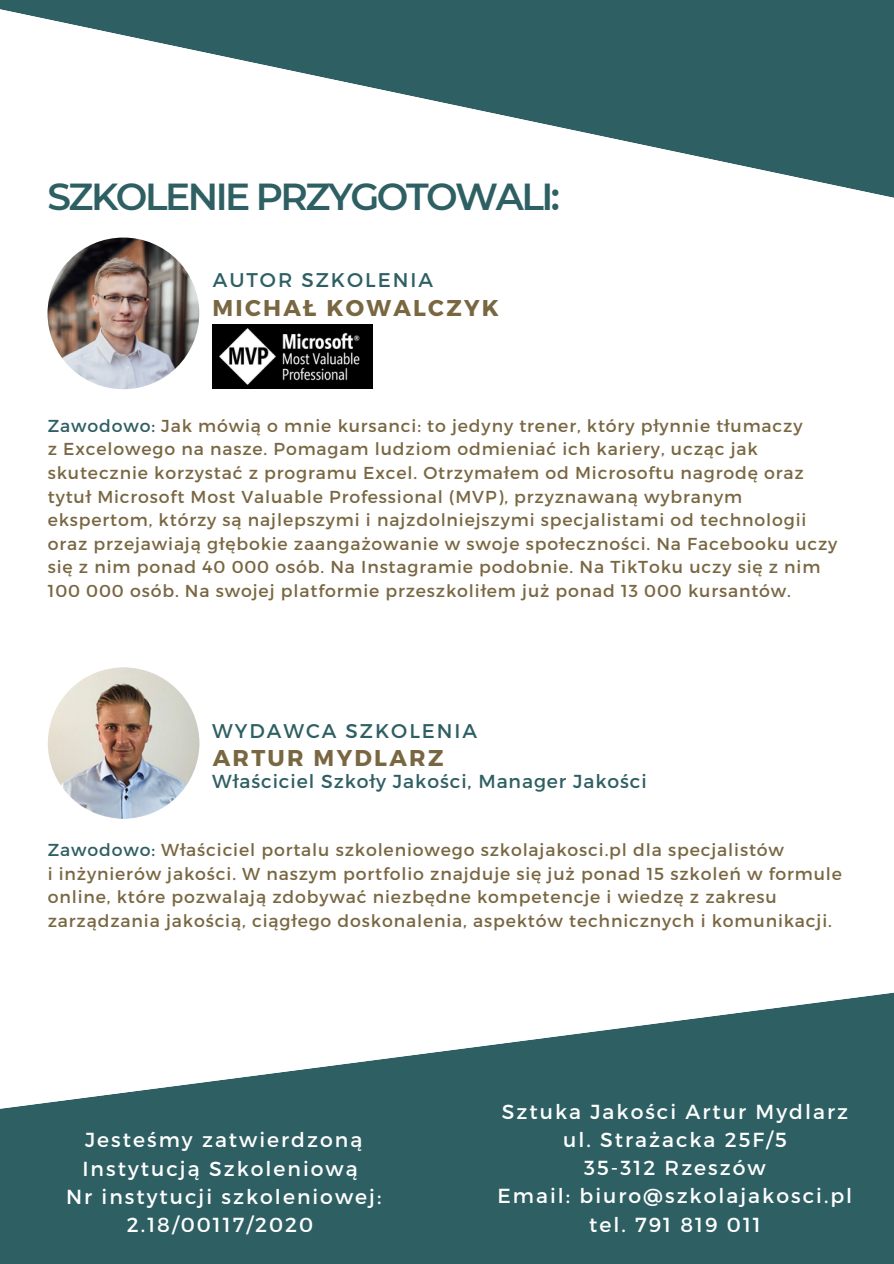
<style>
.page{position:relative;width:894px;height:1264px;background:#fff}
.page>*{position:absolute;margin:0;border:0;box-sizing:border-box;transform-origin:0 0}
.t1{font:600 37.5px "Montserrat";letter-spacing:-.065em;color:#2e5f63}
.t2{font:700 22.8px "Montserrat";letter-spacing:.1em;color:#796742}
.t3{font:20.25px/28.2px "Montserrat";letter-spacing:.1em;color:#fff;text-align:center}
.t4{font:19.8px "Montserrat";letter-spacing:.1em;color:#2e5f63}
.t5{font:18.75px "Montserrat";letter-spacing:.05em;color:#2e5f63}
.t6{font:17.25px/23.7px "Montserrat";letter-spacing:.05em;color:#796742}
.s1{color:#2e5f63}
</style>
<div class="page">
<svg style="left:0;top:0;width:893px;height:198px;fill:#2e5f63"></svg>
<svg style="left:0;top:992px;width:893px;height:271px;fill:#2e5f63"></svg>
<img style="left:47px;top:237px;width:152px;height:152px;border-radius:50%">
<img style="left:48px;top:667px;width:151px;height:151px;border-radius:50%">
<img style="left:212px;top:325px;width:160px;height:64px">
<h1 class="t1" style="left:47px;top:174px;width:514px">SZKOLENIE PRZYGOTOWALI:</h1>
<p class="t4" style="left:213px;top:267px;width:222px">AUTOR SZKOLENIA</p>
<h2 class="t2" style="left:212px;top:292px;width:288px">MICHAŁ KOWALCZYK</h2>
<p class="t6" style="left:48px;top:412px;width:791px"><span class="s1">Zawodowo:</span> Jak mówią o mnie kursanci: to jedyny trener, który płynnie tłumaczy<br>z Excelowego na nasze. Pomagam ludziom odmieniać ich kariery, ucząc jak skutecznie korzystać z programu Excel. Otrzymałem od Microsoftu nagrodę oraz tytuł Microsoft Most Valuable Professional (MVP), przyznawaną wybranym ekspertom, którzy są najlepszymi i najzdolniejszymi specjalistami od technologii oraz przejawiają głębokie zaangażowanie w swoje społeczności. Na Facebooku uczy się z nim ponad 40 000 osób. Na Instagramie podobnie. Na TikToku uczy się z nim 100 000 osób. Na swojej platformie przeszkoliłem już ponad 13 000 kursantów.</p>
<p class="t4" style="left:212px;top:717px;width:266px">WYDAWCA SZKOLENIA</p>
<h2 class="t2" style="left:213px;top:742px;width:232px">ARTUR MYDLARZ</h2>
<p class="t5" style="left:212px;top:768px;width:436px">Właściciel Szkoły Jakości, Manager Jakości</p>
<p class="t6" style="left:48px;top:837px;width:795px"><span class="s1">Zawodowo:</span> Właściciel portalu szkoleniowego szkolajakosci.pl dla specjalistów<br>i inżynierów jakości. W naszym portfolio znajduje się już ponad 15 szkoleń w formule online, które pozwalają zdobywać niezbędne kompetencje i wiedzę z zakresu zarządzania jakością, ciągłego doskonalenia, aspektów technicznych i komunikacji.</p>
<p class="t3" style="left:66px;top:1124px;width:317px">Jesteśmy zatwierdzoną<br>Instytucją Szkoleniową<br>Nr instytucji szkoleniowej:<br>2.18/00117/2020</p>
<p class="t3" style="left:497px;top:1096px;width:356px">Sztuka Jakości Artur Mydlarz ul. Strażacka 25F/5<br>35-312 Rzeszów<br>Email: biuro@szkolajakosci.pl tel. 791 819 011</p>
</div>
